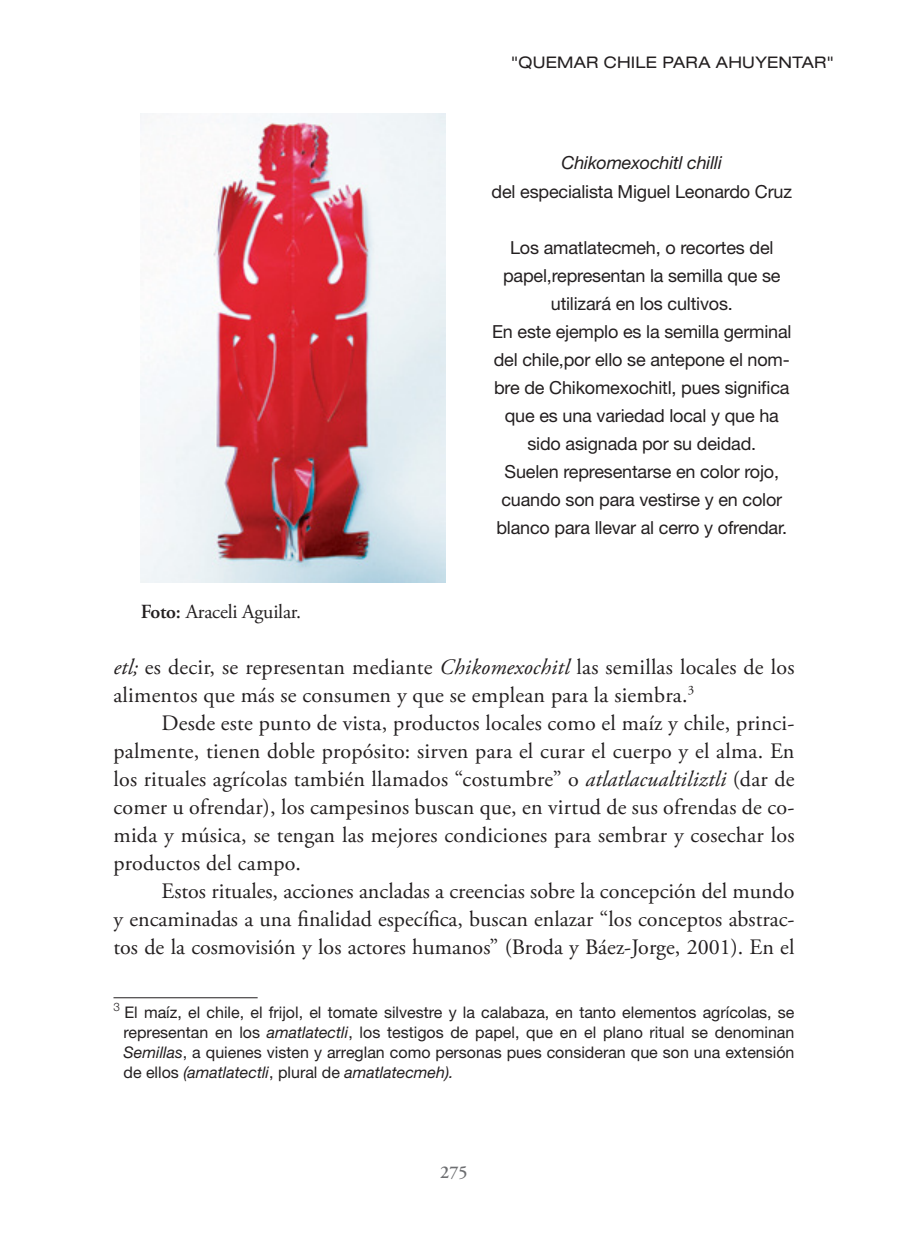
<style>
.page{position:relative;width:908px;height:1248px;background:#fff}
.page>*{position:absolute;margin:0;border:0;box-sizing:border-box;transform-origin:0 0}
.Párrafo_sangría{font:22px/28px "Adobe Garamond Pro";letter-spacing:.01em;color:#231f20;text-align:justify}
.Pie_de_figura{font:20px "Adobe Garamond Pro";color:#231f20}
.t1{font:18px/28px "Helvetica Neue LT Std";letter-spacing:-.01em;color:#231f20;text-align:center}
.t2{font:italic 18px "Helvetica Neue LT Std";letter-spacing:-.01em;color:#231f20}
.t3{font:600 18px "Adobe Garamond Pro";color:#6d6e71}
.Nota_al_pie{font:16px/20px "Helvetica Neue LT Std";color:#231f20;text-align:justify}
.t4{font:expanded 16px "Helvetica Neue LT Std";letter-spacing:.015em;color:#231f20}
.s1{font-weight:600}
.s2{font-style:italic}
</style>
<div class="page">
<hr style="left:113px;top:997px;width:144px;height:1px;background:#231f20">
<img style="left:140px;top:113px;width:305px;height:469px">
<p class="t4" style="left:510px;top:53px;width:324px">"QUEMAR CHILE PARA AHUYENTAR"</p>
<p class="Pie_de_figura" style="left:141px;top:599px;width:162px"><span class="s1">Foto:</span> Araceli Aguilar.</p>
<p class="t2" style="left:561px;top:152px;width:162px">Chikomexochitl chilli</p>
<p class="t1" style="left:491px;top:177px;width:302px">del especialista Miguel Leonardo Cruz</p>
<p class="t1" style="left:503px;top:233px;width:279px">Los amatlatecmeh, o recortes del papel,representan la semilla que se utilizará en los cultivos.</p>
<p class="t1" style="left:492px;top:317px;width:301px">En este ejemplo es la semilla germinal del chile,por ello se antepone el nom&shy;bre de Chikomexochitl, pues significa que es una variedad local y que ha sido asignada por su deidad.</p>
<p class="t1" style="left:496px;top:457px;width:292px">Suelen representarse en color rojo, cuando son para vestirse y en color blanco para llevar al cerro y ofrendar.</p>
<p class="Párrafo_sangría" style="left:113px;top:653px;width:682px"><span class="s2">etl;</span> es decir, se representan mediante <span class="s2">Chikomexochitl</span> las semillas locales de los alimentos que más se consumen y que se emplean para la siembra.<sup>3</sup></p>
<p class="Párrafo_sangría" style="left:113px;top:709px;width:682px;text-indent:48px">Desde este punto de vista, productos locales como el maíz y chile, princi&shy;palmente, tienen doble propósito: sirven para el curar el cuerpo y el alma. En los rituales agrícolas también llamados “costumbre” o <span class="s2">atlatlacualtiliztli</span> (dar de comer u ofrendar), los campesinos buscan que, en virtud de sus ofrendas de co&shy;mida y música, se tengan las mejores condiciones para sembrar y cosechar los productos del campo.</p>
<p class="Párrafo_sangría" style="left:113px;top:877px;width:682px;text-indent:48px">Estos rituales, acciones ancladas a creencias sobre la concepción del mundo y encaminadas a una finalidad específica, buscan enlazar “los conceptos abstrac&shy;tos de la cosmovisión y los actores humanos” (Broda y Báez-Jorge, 2001). En el</p>
<p class="Nota_al_pie" style="left:123px;top:1001px;width:672px;text-indent:-10px"><sup>3</sup> El maíz, el chile, el frijol, el tomate silvestre y la calabaza, en tanto elementos agrícolas, se representan en los <span class="s2">amatlatectli</span>, los testigos de papel, que en el plano ritual se denominan <span class="s2">Semillas</span>, a quienes visten y arreglan como personas pues consideran que son una extensión de ellos <span class="s2">(amatlatectli</span>, plural de <span class="s2">amatlatecmeh).</span></p>
<p class="t3" style="left:440px;top:1161px;width:29px">275</p>
</div>
